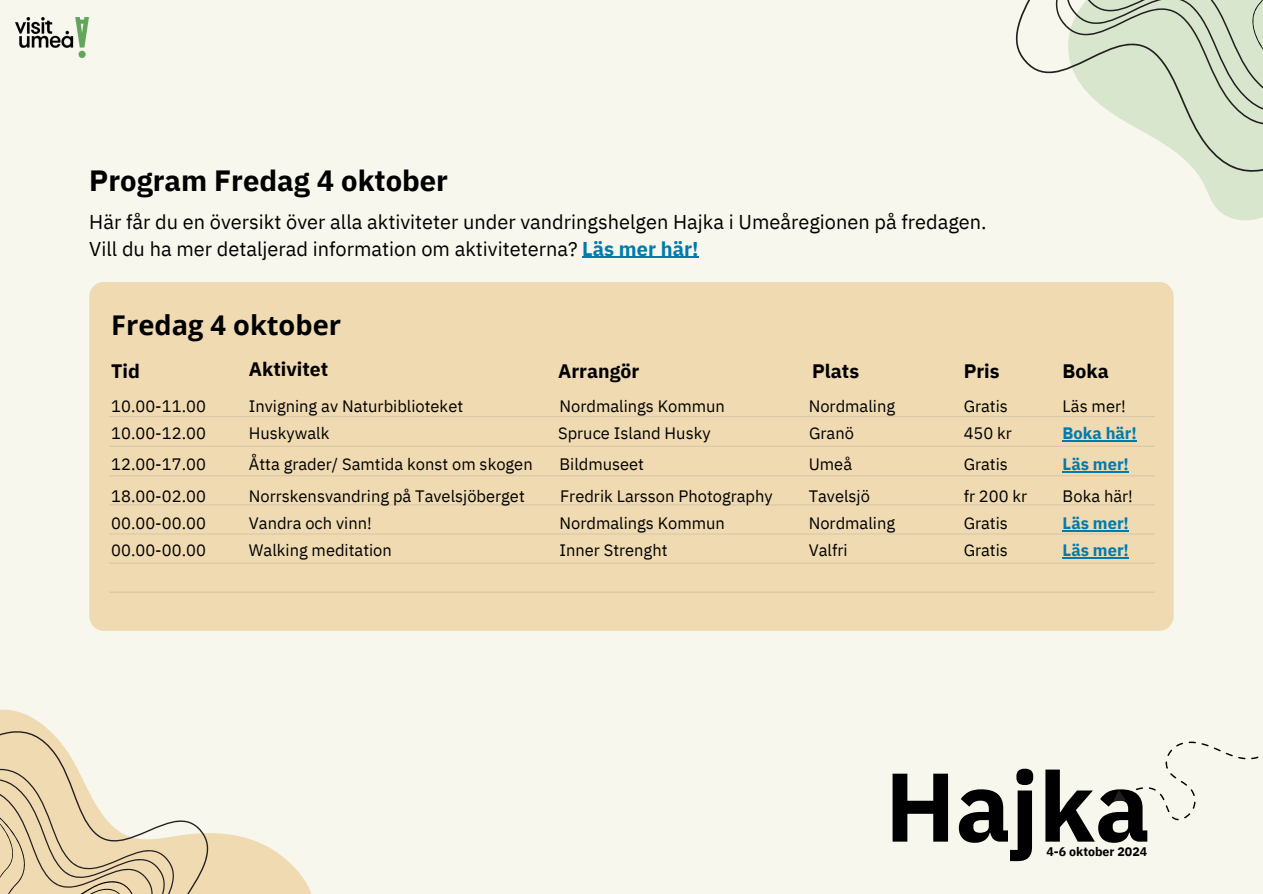
<style>
.page{position:relative;width:1263px;height:894px;background:#fff}
.page>*{position:absolute;margin:0;border:0;box-sizing:border-box;transform-origin:0 0}
.t1{font:700 97.35px "IBM Plex Sans";color:#000}
.t2{font:700 29.25px "IBM Plex Sans";color:#000}
.t3{font:700 27.15px "Open Sans";color:#000}
.t4{font:19.95px/27px "IBM Plex Sans";color:#000}
.t5{font:700 19.35px "IBM Plex Sans";color:#000}
.t6{font:16.5px "IBM Plex Sans";color:#000}
.t7{font:700 16.5px "IBM Plex Sans";color:#007bae}
.t8{font:700 12.45px "IBM Plex Sans";color:#000}
.s1{font-weight:700;color:#007bae}
</style>
<div class="page">
<div style="left:0;top:0;width:1263px;height:893px;background:#f8f7ed"></div>
<svg style="left:263px;top:844px;width:48px;height:49px;fill:#efdab1"></svg>
<svg style="left:99px;top:630px;width:164px;height:263px"></svg>
<svg style="left:99px;top:666px;width:115px;height:227px"></svg>
<svg style="left:0;top:676px;width:202px;height:217px"></svg>
<svg style="left:1018px;top:0;width:245px;height:221px;fill:#d7e6cd"></svg>
<svg style="left:1250px;top:0;width:13px;height:82px"></svg>
<img style="left:16px;top:18px;width:73px;height:39px">
<svg style="left:1113px;top:741px;width:146px;height:80px"></svg>
<hr style="left:582px;top:256px;width:117px;height:2px;background:#007bae">
<div style="left:89px;top:282px;width:1085px;height:348px;background:#efdab1"></div>
<hr style="left:1063px;top:440px;width:74px;height:1px;background:#007bae">
<hr style="left:109px;top:416px;width:1046px;height:1px;background:#d8c8a8">
<hr style="left:109px;top:445px;width:1046px;height:1px;background:#d8c8a8">
<hr style="left:109px;top:475px;width:1046px;height:1px;background:#d8c8a8">
<hr style="left:109px;top:504px;width:1046px;height:1px;background:#d8c8a8">
<hr style="left:109px;top:533px;width:1046px;height:1px;background:#d8c8a8">
<hr style="left:109px;top:562px;width:1046px;height:1px;background:#d8c8a8">
<hr style="left:109px;top:591px;width:1046px;height:1px;background:#d8c8a8">
<hr style="left:1063px;top:471px;width:66px;height:1px;background:#007bae">
<hr style="left:1063px;top:530px;width:66px;height:1px;background:#007bae">
<hr style="left:1063px;top:557px;width:66px;height:1px;background:#007bae">
<p class="t2" style="left:89px;top:161px;width:360px">Program Fredag 4 oktober</p>
<p class="t4" style="left:89px;top:207px;width:899px">Här får du en översikt över alla aktiviteter under vandringshelgen Hajka i Umeåregionen på fredagen.<br>Vill du ha mer detaljerad information om aktiviteterna? <span class="s1">Läs mer här!</span></p>
<p class="t3" style="left:111px;top:306px;width:231px">Fredag 4 oktober</p>
<p class="t5" style="left:111px;top:358px;width:30px">Tid</p>
<h2 class="t5" style="left:249px;top:356px;width:81px">Aktivitet</h2>
<h3 class="t5" style="left:558px;top:358px;width:83px">Arrangör</h3>
<h2 class="t5" style="left:812px;top:358px;width:48px">Plats</h2>
<h4 class="t5" style="left:964px;top:358px;width:37px">Pris</h4>
<h4 class="t5" style="left:1063px;top:358px;width:48px">Boka</h4>
<h5 class="t6" style="left:111px;top:394px;width:96px">10.00-11.00</h5>
<h5 class="t6" style="left:249px;top:394px;width:216px">Invigning av Naturbiblioteket</h5>
<h5 class="t6" style="left:559px;top:394px;width:167px">Nordmalings Kommun</h5>
<h4 class="t6" style="left:809px;top:394px;width:88px">Nordmaling</h4>
<h5 class="t6" style="left:964px;top:394px;width:46px">Gratis</h5>
<h5 class="t6" style="left:1063px;top:394px;width:65px">Läs mer!</h5>
<h4 class="t6" style="left:111px;top:422px;width:96px">10.00-12.00</h4>
<h4 class="t6" style="left:249px;top:422px;width:82px">Huskywalk</h4>
<h4 class="t6" style="left:558px;top:422px;width:154px">Spruce Island Husky</h4>
<h4 class="t6" style="left:809px;top:422px;width:46px">Granö</h4>
<h5 class="t6" style="left:964px;top:422px;width:50px">450 kr</h5>
<h5 class="t7" style="left:1063px;top:422px;width:76px">Boka här!</h5>
<h5 class="t6" style="left:111px;top:453px;width:96px">12.00-17.00</h5>
<h5 class="t6" style="left:249px;top:453px;width:285px">Åtta grader/ Samtida konst om skogen</h5>
<h5 class="t6" style="left:559px;top:453px;width:86px">Bildmuseet</h5>
<h5 class="t6" style="left:809px;top:453px;width:45px">Umeå</h5>
<h5 class="t6" style="left:964px;top:453px;width:46px">Gratis</h5>
<h5 class="t7" style="left:1063px;top:453px;width:68px">Läs mer!</h5>
<h5 class="t6" style="left:111px;top:485px;width:96px">18.00-02.00</h5>
<h5 class="t6" style="left:249px;top:485px;width:277px">Norrskensvandring på Tavelsjöberget</h5>
<h5 class="t6" style="left:560px;top:485px;width:214px">Fredrik Larsson Photography</h5>
<h4 class="t6" style="left:809px;top:485px;width:63px">Tavelsjö</h4>
<h5 class="t6" style="left:964px;top:485px;width:65px">fr 200 kr</h5>
<h5 class="t6" style="left:1063px;top:485px;width:72px">Boka här!</h5>
<h5 class="t6" style="left:111px;top:512px;width:96px">00.00-00.00</h5>
<h5 class="t6" style="left:249px;top:512px;width:124px">Vandra och vinn!</h5>
<h5 class="t6" style="left:559px;top:512px;width:167px">Nordmalings Kommun</h5>
<h5 class="t6" style="left:809px;top:512px;width:88px">Nordmaling</h5>
<h5 class="t6" style="left:964px;top:512px;width:46px">Gratis</h5>
<h5 class="t7" style="left:1063px;top:512px;width:68px">Läs mer!</h5>
<h5 class="t6" style="left:111px;top:539px;width:96px">00.00-00.00</h5>
<h5 class="t6" style="left:249px;top:539px;width:144px">Walking meditation</h5>
<h5 class="t6" style="left:559px;top:539px;width:110px">Inner Strenght</h5>
<h4 class="t6" style="left:809px;top:539px;width:40px">Valfri</h4>
<h5 class="t6" style="left:964px;top:539px;width:46px">Gratis</h5>
<h5 class="t7" style="left:1063px;top:539px;width:68px">Läs mer!</h5>
<p class="t1" style="left:885px;top:741px;width:267px">Hajka</p>
<p class="t8" style="left:1046px;top:842px;width:102px">4-6 oktober 2024</p>
</div>
